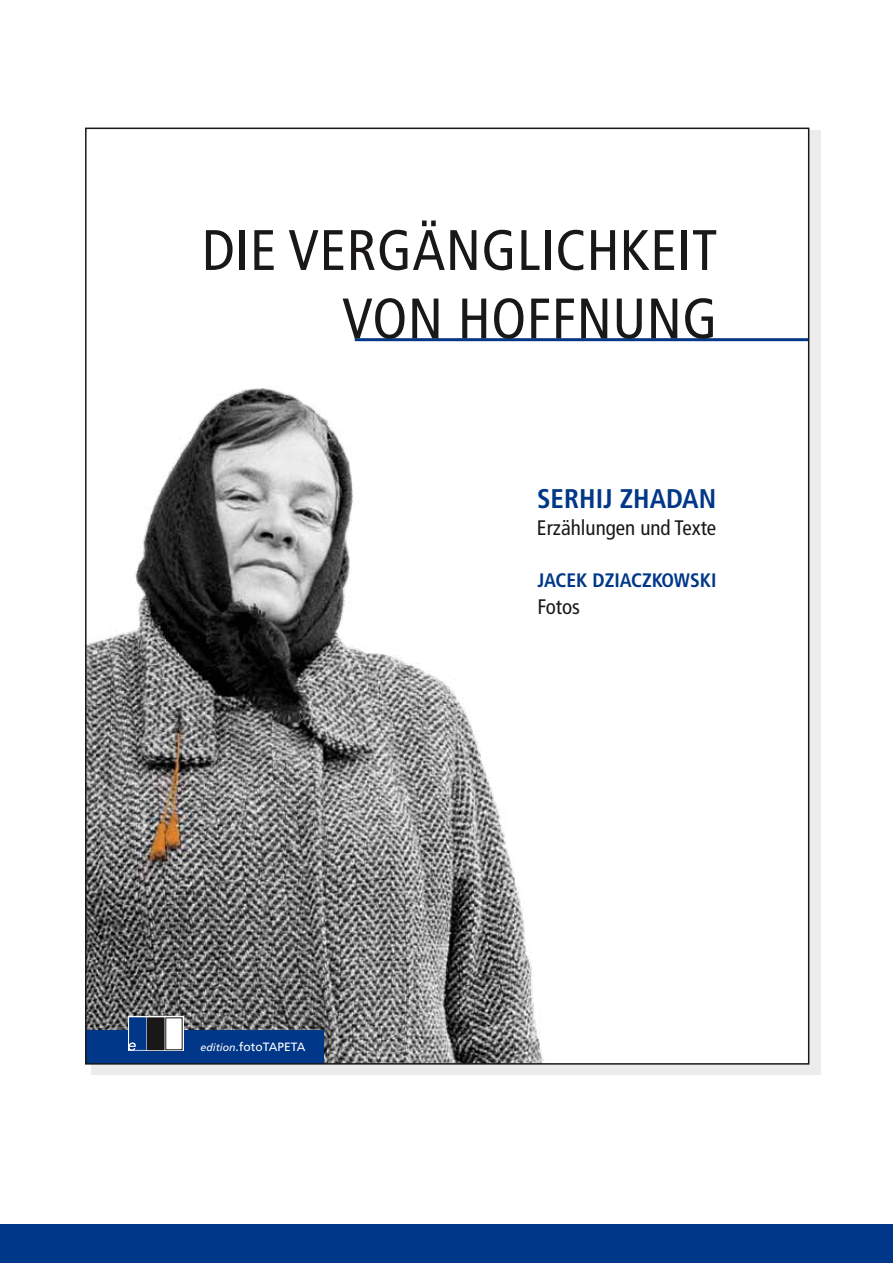
<style>
.page{position:relative;width:893px;height:1263px;background:#fff}
.page>*{position:absolute;margin:0;border:0;box-sizing:border-box;transform-origin:0 0}
.t1{font:condensed 57px/68.4px "Frutiger LT Com";letter-spacing:.01em;color:#1a1817;text-align:right}
.t2{font:700 condensed 27px "Frutiger LT Com";color:#003788}
.t3{font:condensed 21px "Frutiger LT Com";color:#1a1817}
.t4{font:700 condensed 19.5px "Frutiger LT Com";color:#003788}
.t5{font:12px "Frutiger LT Com";color:#fff}
.s1{font-style:italic;font-size:10.5px}
</style>
<div class="page">
<div style="left:0;top:1225px;width:893px;height:38px;background:#003788"></div>
<div style="left:797px;top:130px;width:24px;height:945px;background:#ececed"></div>
<div style="left:91px;top:1051px;width:728px;height:24px;background:#ececed"></div>
<div style="left:86px;top:128px;width:723px;height:936px;background:#fff"></div>
<hr style="left:355px;top:338px;width:454px;height:3px;background:#003788">
<img style="left:88px;top:386px;width:456px;height:675px">
<div style="left:86px;top:1030px;width:238px;height:34px;background:#003788"></div>
<svg style="left:128px;top:1016px;width:56px;height:35px"></svg>
<div style="left:129px;top:1018px;width:17px;height:32px;background:#003788;border:1px solid #003788"></div>
<div style="left:148px;top:1018px;width:16px;height:32px;background:#1a1817"></div>
<div style="left:147px;top:1018px;width:17px;height:32px;border:1px solid #1a1817"></div>
<div style="left:166px;top:1018px;width:16px;height:32px;background:#fff"></div>
<svg style="left:128px;top:1042px;width:8px;height:9px"></svg>
<p class="t1" style="left:202px;top:216px;width:517px">DIE VERGÄNGLICHKEIT<br>VON HOFFNUNG</p>
<p class="t5" style="left:201px;top:1040px;width:107px"><span class="s1">edition</span>.fotoTAPETA</p>
<p class="t2" style="left:537px;top:482px;width:181px">SERHIJ ZHADAN</p>
<p class="t3" style="left:537px;top:515px;width:181px">Erzählungen und Texte</p>
<p class="t4" style="left:538px;top:569px;width:180px">JACEK DZIACZKOWSKI</p>
<p class="t3" style="left:538px;top:594px;width:44px">Fotos</p>
</div>
